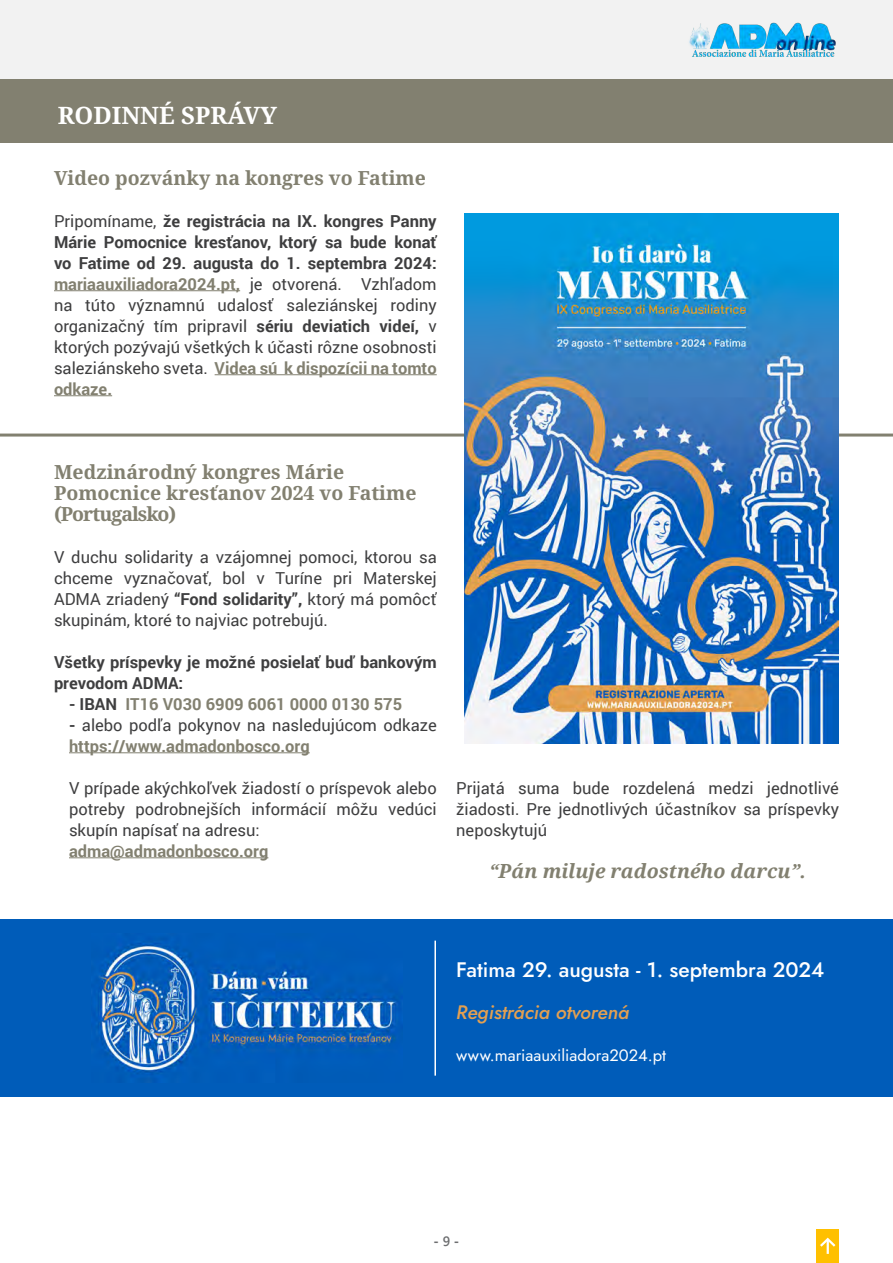
<style>
.page{position:relative;width:893px;height:1263px;background:#fff}
.page>*{position:absolute;margin:0;border:0;box-sizing:border-box;transform-origin:0 0}
.t1{font:700 24px "Noto Serif";color:#fff}
.t2{font:500 21px "Jost";color:#fff}
.t3{font:700 19.5px/21px "Noto Serif";color:#828070}
.t4{font:italic 700 19.5px "Noto Serif";color:#828070}
.t5{font:italic 500 19.5px "Jost";color:#e3a051}
.t6{font:16.5px/21px "Roboto";color:#3e3e3f;text-align:justify}
.t7{font:700 16.5px/21px "Roboto";color:#3e3e3f}
.t8{font:700 16.5px "Roboto";color:#828070}
.t9{font:16.5px "Jost";color:#fff}
.t10{font:700 13.5px "Segoe UI";color:#6d6e70}
.s1{font-weight:700}
.s2{font-weight:700;color:#828070}
.s3{color:#3e3e3f}
.s4{font-weight:600}
</style>
<div class="page">
<div style="left:0;top:0;width:893px;height:80px;background:#f2f2f2"></div>
<img style="left:689px;top:22px;width:147px;height:35px">
<div style="left:816px;top:1229px;width:23px;height:34px;background:#ffc000"></div>
<svg style="left:820px;top:1237px;width:16px;height:17px"></svg>
<div style="left:0;top:80px;width:893px;height:62px;background:#828070"></div>
<hr style="left:54px;top:290px;width:186px;height:1px;background:#828070">
<hr style="left:215px;top:374px;width:222px;height:1px;background:#828070">
<hr style="left:54px;top:395px;width:58px;height:1px;background:#828070">
<hr style="left:0;top:433px;width:893px;height:3px;background:#828070">
<hr style="left:69px;top:752px;width:241px;height:1px;background:#828070">
<hr style="left:69px;top:857px;width:199px;height:1px;background:#828070">
<div style="left:0;top:920px;width:893px;height:177px;background:#005cb9"></div>
<img style="left:97px;top:943px;width:301px;height:131px">
<hr style="left:434px;top:940px;width:2px;height:135px;background:#fff">
<img style="left:464px;top:213px;width:375px;height:530px">
<p class="t1" style="left:58px;top:98px;width:221px">RODINNÉ SPRÁVY</p>
<p class="t3" style="left:54px;top:166px;width:373px">Video pozvánky na kongres vo Fatime</p>
<p class="t6" style="left:54px;top:210px;width:384px">Pripomíname, <span class="s1">že registrácia na IX. kongres Panny Márie Pomocnice kresťanov, ktorý sa bude konať vo Fatime od 29. augusta do 1. septembra 2024: </span><span class="s2">mariaauxiliadora2024.pt,</span> je otvorená. Vzhľadom na túto významnú udalosť saleziánskej rodiny organizačný tím pripravil <span class="s1">sériu deviatich videí,</span> v ktorých pozývajú všetkých k účasti rôzne osobnosti saleziánskeho sveta. <span class="s2">Videa sú k dispozícii na tomto odkaze.</span></p>
<p class="t3" style="left:54px;top:460px;width:364px">Medzinárodný kongres Márie<br>Pomocnice kresťanov 2024 vo Fatime (Portugalsko)</p>
<p class="t6" style="left:54px;top:546px;width:384px">V duchu solidarity a vzájomnej pomoci, ktorou sa chceme vyznačovať, bol v Turíne pri Materskej ADMA zriadený <span class="s1">“Fond solidarity”,</span> ktorý má pomôcť skupinám, ktoré to najviac potrebujú.</p>
<p class="t7" style="left:54px;top:650px;width:384px">Všetky príspevky je možné posielať buď bankovým prevodom ADMA:</p>
<p class="t8" style="left:69px;top:692px;width:335px"><span class="s3">- IBAN</span> IT16 V030 6909 6061 0000 0130 575</p>
<p class="t6" style="left:69px;top:714px;width:369px"><span class="s1">-</span> alebo podľa pokynov na nasledujúcom odkaze <span class="s2">https://www.admadonbosco.org</span></p>
<p class="t6" style="left:69px;top:777px;width:369px">V prípade akýchkoľvek žiadostí o príspevok alebo potreby podrobnejších informácií môžu vedúci skupín napísať na adresu:</p>
<p class="t8" style="left:69px;top:839px;width:201px">adma@admadonbosco.org</p>
<p class="t6" style="left:456px;top:777px;width:384px">Prijatá suma bude rozdelená medzi jednotlivé žiadosti. Pre jednotlivých účastníkov sa príspevky neposkytujú</p>
<p class="t4" style="left:489px;top:857px;width:319px">“Pán miluje radostného darcu”.</p>
<p class="t2" style="left:456px;top:956px;width:370px">Fatima 29. augusta - 1. septembra 2024</p>
<p class="t5" style="left:456px;top:999px;width:174px">Registrácia otvorená</p>
<p class="t9" style="left:456px;top:1044px;width:211px">www.mariaauxiliadora2024.pt</p>
<p class="t10" style="left:434px;top:1229px;width:27px">- <span class="s4">9</span> -</p>
</div>
